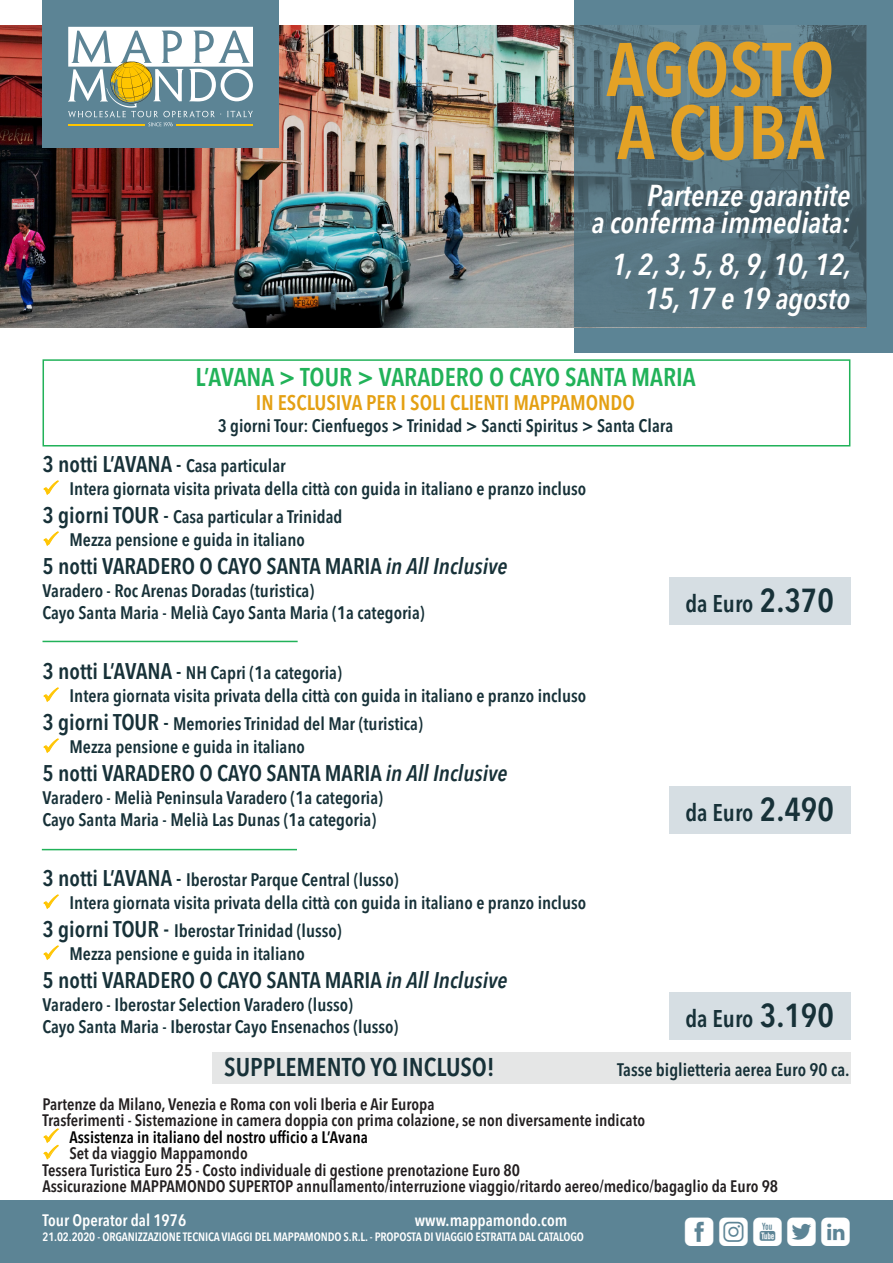
<style>
.page{position:relative;width:893px;height:1263px;background:#fff}
.page>*{position:absolute;margin:0;border:0;box-sizing:border-box;transform-origin:0 0}
.t1{font:600 condensed 75px "Avenir Next LT Pro";color:#e4a225}
.t2{font:36px "Mappamondoutil";letter-spacing:.125em;color:#fff}
.t3{font:italic 600 condensed 30px "Avenir Next LT Pro";color:#fff}
.t4{font:600 condensed 25.5px "Avenir Next LT Pro";color:#21b259}
.t5{font:600 condensed 25.5px "Avenir Next LT Pro";color:#173138}
.t6{font:600 condensed 24px "Avenir Next LT Pro";color:#173138}
.t7{font:600 condensed 22.5px "Avenir Next LT Pro";color:#173138}
.t8{font:600 condensed 21px "Avenir Next LT Pro";color:#e4a013}
.t9{font:600 condensed 18px "Avenir Next LT Pro";color:#173138}
.t10{font:600 condensed 16.5px "Avenir Next LT Pro";color:#231f20}
.t11{font:600 condensed 16.5px "Avenir Next LT Pro";color:#000}
.t12{font:600 condensed 16.5px "Avenir Next LT Pro";color:#fff}
.t13{font:600 condensed 12px "Avenir Next LT Pro";letter-spacing:-.01em;color:#fff}
.s1{font-size:18px}
.s2{font-size:22.5px}
.s3{font-style:italic}
.s4{font-size:24px}
.s5{font-size:33px}
</style>
<div class="page">
<div style="left:0;top:1200px;width:893px;height:63px;background:#5c8495"></div>
<div style="left:212px;top:1052px;width:638px;height:32px;background:#e5e6e6"></div>
<div style="left:669px;top:577px;width:181px;height:48px;background:#d6dee3"></div>
<div style="left:574px;top:0;width:319px;height:353px;background:#5c8495"></div>
<img style="left:0;top:26px;width:574px;height:301px">
<div style="left:43px;top:0;width:236px;height:148px;background:#5c8495"></div>
<svg style="left:68px;top:27px;width:185px;height:99px"></svg>
<svg style="left:574px;top:26px;width:293px;height:301px"></svg>
<div style="left:669px;top:992px;width:181px;height:48px;background:#d6dee3"></div>
<div style="left:669px;top:785px;width:181px;height:48px;background:#d6dee3"></div>
<hr style="left:43px;top:641px;width:255px;height:1px;background:#21b259">
<hr style="left:42px;top:849px;width:255px;height:1px;background:#21b259">
<div style="left:43px;top:359px;width:807px;height:87px;border:2px solid #21b259"></div>
<svg style="left:43px;top:480px;width:16px;height:15px"></svg>
<svg style="left:43px;top:531px;width:16px;height:15px"></svg>
<svg style="left:43px;top:687px;width:16px;height:15px"></svg>
<svg style="left:43px;top:738px;width:16px;height:15px"></svg>
<svg style="left:43px;top:894px;width:16px;height:15px"></svg>
<svg style="left:43px;top:945px;width:16px;height:15px"></svg>
<svg style="left:43px;top:1128px;width:16px;height:32px"></svg>
<p class="t1" style="left:606px;top:24px;width:230px">AGOSTO</p>
<p class="t1" style="left:617px;top:87px;width:209px">A CUBA</p>
<p class="t3" style="left:647px;top:177px;width:205px">Partenze garantite</p>
<p class="t3" style="left:592px;top:204px;width:260px">a conferma immediata:</p>
<p class="t3" style="left:611px;top:246px;width:241px">1, 2, 3, 5, 8, 9, 10, 12,</p>
<p class="t3" style="left:644px;top:280px;width:208px">15, 17 e 19 agosto</p>
<p class="t4" style="left:195px;top:361px;width:502px">L’AVANA &gt; TOUR &gt; VARADERO O CAYO SANTA MARIA</p>
<p class="t8" style="left:256px;top:390px;width:381px">IN ESCLUSIVA PER I SOLI CLIENTI MAPPAMONDO</p>
<p class="t9" style="left:218px;top:415px;width:457px">3 giorni Tour: Cienfuegos &gt; Trinidad &gt; Sancti Spiritus &gt; Santa Clara</p>
<p class="t7" style="left:43px;top:450px;width:245px">3 notti L’AVANA - <span class="s1">Casa particular</span></p>
<p class="t9" style="left:70px;top:477px;width:518px">Intera giornata visita privata della città con guida in italiano e pranzo incluso</p>
<p class="t9" style="left:43px;top:506px;width:301px"><span class="s2">3 giorni TOUR -</span> Casa particular a Trinidad</p>
<p class="t9" style="left:70px;top:528px;width:237px">Mezza pensione e guida in italiano</p>
<p class="t7" style="left:43px;top:552px;width:467px">5 notti VARADERO O CAYO SANTA MARIA <span class="s3">in All Inclusive</span></p>
<p class="t9" style="left:43px;top:579px;width:273px">Varadero - Roc Arenas Doradas (turistica)</p>
<p class="t9" style="left:43px;top:602px;width:384px">Cayo Santa Maria - Melià Cayo Santa Maria (1a categoria)</p>
<p class="t9" style="left:43px;top:662px;width:301px"><span class="s2">3 notti L’AVANA -</span> NH Capri (1a categoria)</p>
<p class="t9" style="left:70px;top:684px;width:518px">Intera giornata visita privata della città con guida in italiano e pranzo incluso</p>
<p class="t9" style="left:43px;top:713px;width:382px"><span class="s2">3 giorni TOUR -</span> Memories Trinidad del Mar (turistica)</p>
<p class="t9" style="left:70px;top:735px;width:237px">Mezza pensione e guida in italiano</p>
<p class="t7" style="left:43px;top:759px;width:467px">5 notti VARADERO O CAYO SANTA MARIA <span class="s3">in All Inclusive</span></p>
<p class="t9" style="left:43px;top:786px;width:342px">Varadero - Melià Peninsula Varadero (1a categoria)</p>
<p class="t9" style="left:43px;top:809px;width:335px">Cayo Santa Maria - Melià Las Dunas (1a categoria)</p>
<p class="t9" style="left:43px;top:869px;width:358px"><span class="s2">3 notti L’AVANA -</span> Iberostar Parque Central (lusso)</p>
<p class="t9" style="left:70px;top:891px;width:518px">Intera giornata visita privata della città con guida in italiano e pranzo incluso</p>
<p class="t9" style="left:43px;top:920px;width:301px"><span class="s2">3 giorni TOUR</span> <span class="s4">-</span> Iberostar Trinidad (lusso)</p>
<p class="t9" style="left:70px;top:942px;width:237px">Mezza pensione e guida in italiano</p>
<p class="t7" style="left:43px;top:966px;width:467px">5 notti VARADERO O CAYO SANTA MARIA <span class="s3">in All Inclusive</span></p>
<p class="t9" style="left:43px;top:993px;width:312px">Varadero - Iberostar Selection Varadero (lusso)</p>
<p class="t9" style="left:43px;top:1016px;width:357px">Cayo Santa Maria - Iberostar Cayo Ensenachos (lusso)</p>
<p class="t5" style="left:224px;top:1051px;width:272px">SUPPLEMENTO YQ INCLUSO!</p>
<p class="t9" style="left:617px;top:1058px;width:234px">Tasse biglietteria aerea Euro 90 ca.</p>
<p class="t6" style="left:685px;top:589px;width:150px">da Euro <span class="s5">2.370</span></p>
<p class="t6" style="left:685px;top:798px;width:150px">da Euro <span class="s5">2.490</span></p>
<p class="t6" style="left:685px;top:1004px;width:150px">da Euro <span class="s5">3.190</span></p>
<p class="t10" style="left:43px;top:1094px;width:394px">Partenze da Milano, Venezia e Roma con voli Iberia e Air Europa</p>
<p class="t10" style="left:43px;top:1110px;width:604px">Trasferimenti - Sistemazione in camera doppia con prima colazione, se non diversamente indicato</p>
<p class="t11" style="left:70px;top:1127px;width:300px">Assistenza in italiano del nostro ufficio a L’Avana</p>
<p class="t10" style="left:70px;top:1143px;width:180px">Set da viaggio Mappamondo</p>
<p class="t10" style="left:43px;top:1160px;width:479px">Tessera Turistica Euro 25 - Costo individuale di gestione prenotazione Euro 80</p>
<p class="t10" style="left:43px;top:1176px;width:737px">Assicurazione MAPPAMONDO SUPERTOP annullamento/interruzione viaggio/ritardo aereo/medico/bagaglio da Euro 98</p>
<p class="t12" style="left:43px;top:1210px;width:145px">Tour Operator dal 1976</p>
<p class="t12" style="left:415px;top:1210px;width:154px">www.mappamondo.com</p>
<p class="t13" style="left:43px;top:1229px;width:543px">21.02.2020 - ORGANIZZAZIONE TECNICA VIAGGI DEL MAPPAMONDO S.R.L. - PROPOSTA DI VIAGGIO ESTRATTA DAL CATALOGO</p>
<p class="t2" style="left:685px;top:1212px;width:167px">fiytl</p>
</div>
